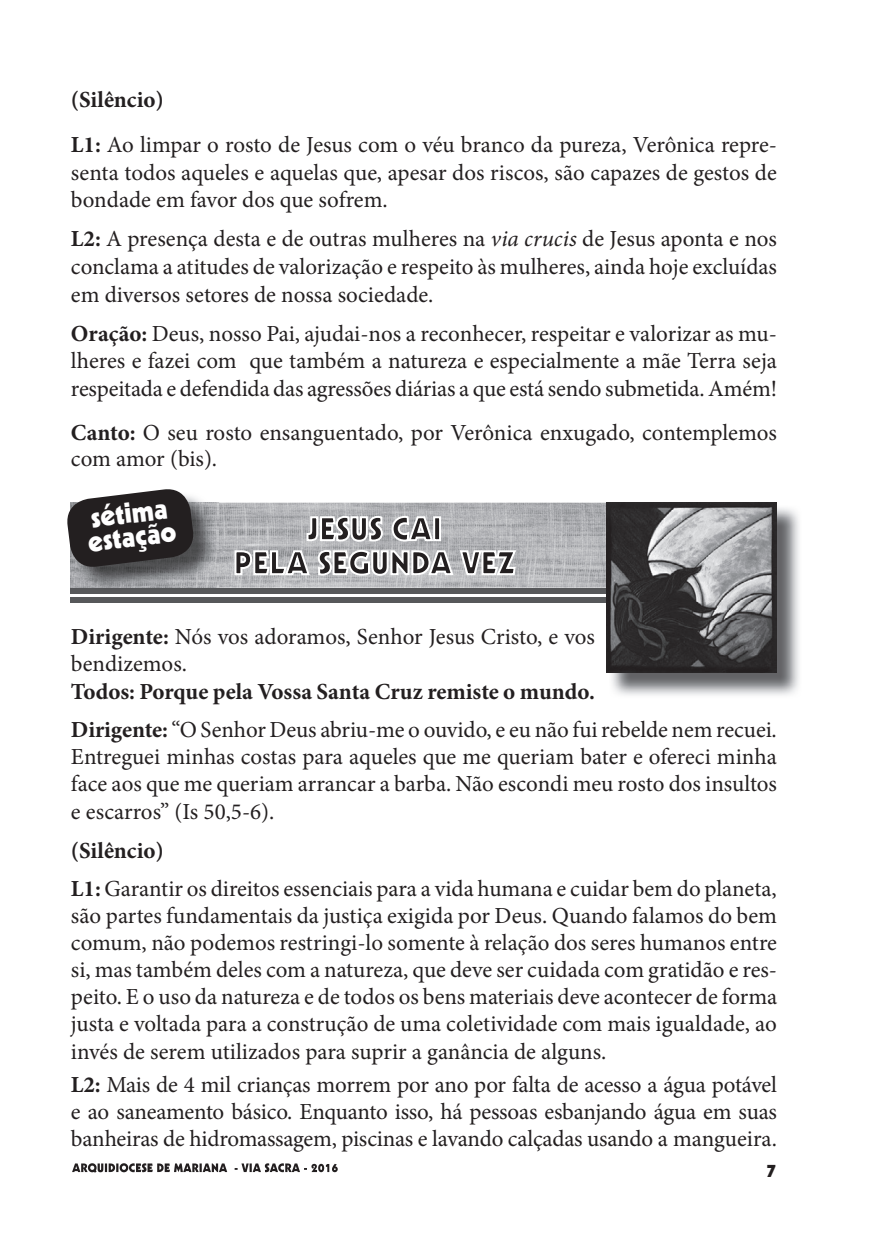
<style>
.page{position:relative;width:879px;height:1248px;background:#fff}
.page>*{position:absolute;margin:0;border:0;box-sizing:border-box;transform-origin:0 0}
.t1{font:28px/24px "Geometric 231 BT Heavy C";color:#fff}
.t2{font:23px/27.6px "Minion Pro";color:#231f20}
.t3{font:700 23px/38.4px "Minion Pro";color:#231f20}
.t4{font:18px "Geometric 231 BT Heavy C";color:#231f20}
.s1{font-weight:700}
.s2{font-style:italic}
.s3{font-weight:400}
</style>
<div class="page">
<svg style="left:72px;top:1163px;width:266px;height:9px"></svg>
<img style="left:218px;top:502px;width:388px;height:85px">
<div style="left:70px;top:588px;width:706px;height:14px;background:#57585a"></div>
<hr style="left:70px;top:594px;width:558px;height:2px;background:#fff">
<svg style="left:233px;top:514px;width:285px;height:63px;background:#a8a8aa"></svg>
<img style="left:196px;top:499px;width:22px;height:89px">
<svg style="left:67px;top:489px;width:129px;height:114px"></svg>
<img style="left:609px;top:505px;width:190px;height:190px">
<img style="left:606px;top:502px;width:170px;height:170px">
<p class="t2" style="left:71px;top:78px;width:707px;line-height:44.6px"><span class="s1">(Silêncio)<br>L1:</span> Ao limpar o rosto de Jesus com o véu branco da pureza, Verônica repre-</p>
<p class="t2" style="left:71px;top:159px;width:707px">senta todos aqueles e aquelas que, apesar dos riscos, são capazes de gestos de bondade em favor dos que sofrem.</p>
<p class="t2" style="left:71px;top:225px;width:707px;text-align:justify"><span class="s1">L2:</span> A presença desta e de outras mulheres na <span class="s2">via crucis</span> de Jesus aponta e nos conclama a atitudes de valorização e respeito às mulheres, ainda hoje excluídas em diversos setores de nossa sociedade.</p>
<p class="t2" style="left:71px;top:319px;width:707px;text-align:justify"><span class="s1">Oração:</span> Deus, nosso Pai, ajudai-nos a reconhecer, respeitar e valorizar as mu&shy;lheres e fazei com que também a natureza e especialmente a mãe Terra seja respeitada e defendida das agressões diárias a que está sendo submetida. Amém!</p>
<p class="t2" style="left:71px;top:420px;width:707px;line-height:26px"><span class="s1">Canto:</span> O seu rosto ensanguentado, por Verônica enxugado, contemplemos com amor (bis).</p>
<p class="t1" style="left:84px;top:506px;width:90px;rotate:-7deg">sétima estação</p>
<p class="t2" style="left:71px;top:623px;width:525px;line-height:27px"><span class="s1">Dirigente:</span> Nós vos adoramos, Senhor Jesus Cristo, e vos bendizemos.</p>
<p class="t3" style="left:71px;top:671px;width:707px">Todos: Porque pela Vossa Santa Cruz remiste o mundo.<br>Dirigente: <span class="s3">“O Senhor Deus abriu-me o ouvido, e eu não fui rebelde nem recuei.</span></p>
<p class="t2" style="left:71px;top:743px;width:707px;text-align:justify">Entreguei minhas costas para aqueles que me queriam bater e ofereci minha face aos que me queriam arrancar a barba. Não escondi meu rosto dos insultos e escarros” (Is 50,5-6).</p>
<p class="t2" style="left:71px;top:831px;width:707px;line-height:38.4px"><span class="s1">(Silêncio)<br>L1:</span> Garantir os direitos essenciais para a vida humana e cuidar bem do planeta,</p>
<p class="t2" style="left:71px;top:902px;width:708px;text-align:justify">são partes fundamentais da justiça exigida por Deus. Quando falamos do bem comum, não podemos restringi-lo somente à relação dos seres humanos entre si, mas também deles com a natureza, que deve ser cuidada com gratidão e res&shy;peito. E o uso da natureza e de todos os bens materiais deve acontecer de forma justa e voltada para a construção de uma coletividade com mais igualdade, ao invés de serem utilizados para suprir a ganância de alguns.</p>
<p class="t2" style="left:71px;top:1070px;width:707px;line-height:27px;text-align:justify"><span class="s1">L2:</span> Mais de 4 mil crianças morrem por ano por falta de acesso a água potável e ao saneamento básico. Enquanto isso, há pessoas esbanjando água em suas banheiras de hidromassagem, piscinas e lavando calçadas usando a mangueira.</p>
<p class="t4" style="left:766px;top:1158px;width:12px">7</p>
</div>
